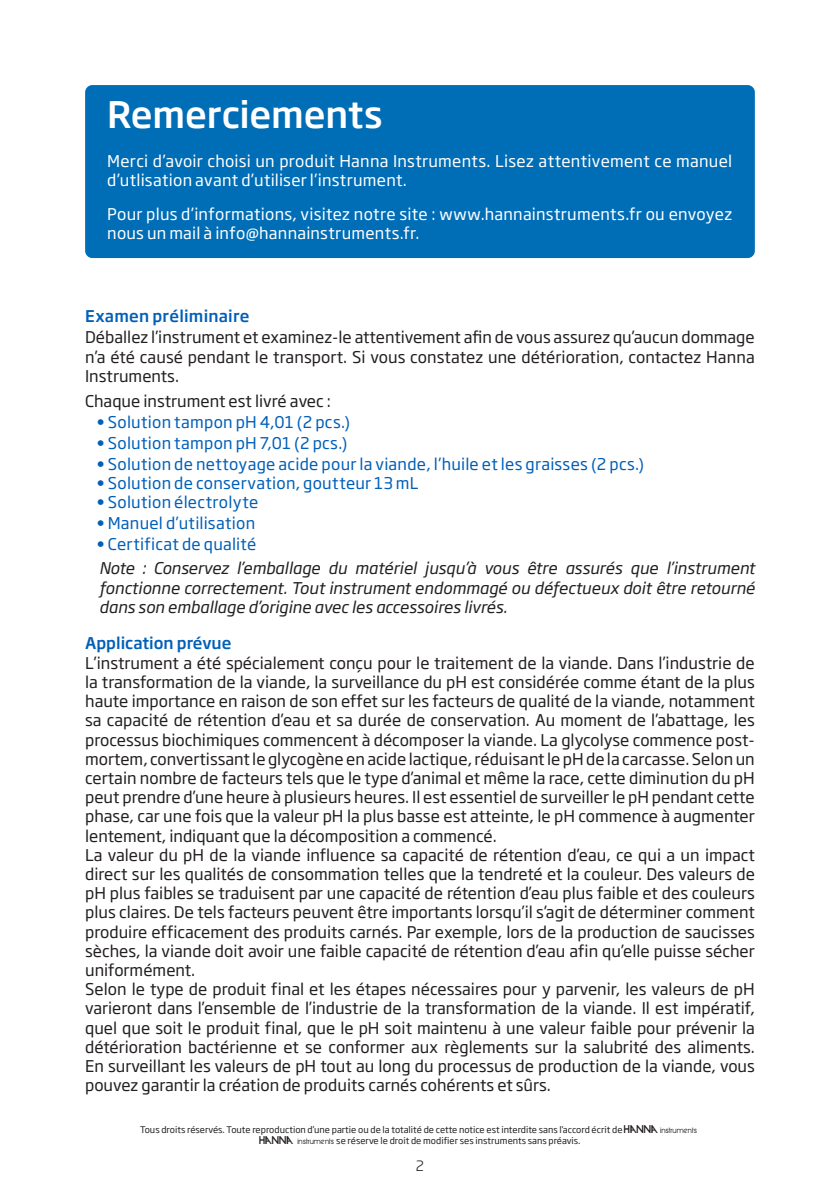
<style>
.page{position:relative;width:840px;height:1191px;background:#fff}
.page>*{position:absolute;margin:0;border:0;box-sizing:border-box;transform-origin:0 0}
.n-Text_Ultra_Head{font:500 36px "Soho Gothic Pro";letter-spacing:-.005em;color:#fff}
.body_text{font:16px/19.2px "Soho Gothic Pro";color:#231f20;text-align:justify}
.t1{font:16px "Soho Gothic Pro";letter-spacing:.015em;color:#005fb9}
.body_text-2{font:italic 16px/19.2px "Soho Gothic Pro";color:#231f20;text-align:justify}
._01corpo_testo{font:16px/19.2px "Soho Gothic Pro";color:#231f20;text-align:justify}
.n-Text_Ultra_Head-2{font:16px/19.2px "Soho Gothic Pro";letter-spacing:.015em;color:#fff}
.n-body_text{font:16px/19.2px "Soho Gothic Pro";letter-spacing:.015em;color:#fff}
.n-Text_Ultra_Head-3{font:500 16px "Soho Gothic Pro";letter-spacing:.015em;color:#005fb9}
.body_text-3{font:500 16px "Soho Gothic Pro";color:#005fb9}
.t2{font:300 14px "Soho Gothic Pro";color:#231f20}
.t3{font:9px/10.8px "Soho Gothic Pro";color:#231f20;text-align:center}
.s1{font-family:"Hanna"}
</style>
<div class="page">
<div style="left:85px;top:85px;width:669px;height:173px;background:#006db7;border-radius:7px"></div>
<p class="n-Text_Ultra_Head" style="left:107px;top:86px;width:276px">Remerciements</p>
<p class="n-Text_Ultra_Head-2" style="left:107px;top:151px;width:626px">Merci d’avoir choisi un produit Hanna Instruments. Lisez attentivement ce manuel d’utlisation avant d’utiliser l’instrument.</p>
<p class="n-body_text" style="left:107px;top:204px;width:626px">Pour plus d’informations, visitez notre site : www.hannainstruments.fr ou envoyez nous un mail à info@hannainstruments.fr.</p>
<p class="n-Text_Ultra_Head-3" style="left:85px;top:303px;width:166px">Examen préliminaire</p>
<p class="_01corpo_testo" style="left:85px;top:327px;width:670px">Déballez l’instrument et examinez-le attentivement afin de vous assurez qu’aucun dommage n’a été causé pendant le transport. Si vous constatez une détérioration, contactez Hanna Instruments.</p>
<p class="_01corpo_testo" style="left:85px;top:390px;width:247px">Chaque instrument est livré avec :</p>
<p class="t1" style="left:96px;top:410px;width:255px">• Solution tampon pH 4,01 (2 pcs.)</p>
<p class="t1" style="left:96px;top:431px;width:252px">• Solution tampon pH 7,01 (2 pcs.)</p>
<p class="t1" style="left:96px;top:451px;width:549px">• Solution de nettoyage acide pour la viande, l’huile et les graisses (2 pcs.)</p>
<p class="t1" style="left:96px;top:470px;width:323px">• Solution de conservation, goutteur 13 mL</p>
<p class="t1" style="left:96px;top:490px;width:163px">• Solution électrolyte</p>
<p class="t1" style="left:96px;top:510px;width:160px">• Manuel d’utilisation</p>
<p class="t1" style="left:96px;top:531px;width:161px">• Certificat de qualité</p>
<p class="body_text-2" style="left:99px;top:558px;width:657px">Note : Conservez l’emballage du matériel jusqu’à vous être assurés que l’instrument fonctionne correctement. Tout instrument endommagé ou défectueux doit être retourné dans son emballage d’origine avec les accessoires livrés.</p>
<p class="body_text-3" style="left:85px;top:631px;width:148px">Application prévue</p>
<p class="body_text" style="left:85px;top:652px;width:671px">L’instrument a été spécialement conçu pour le traitement de la viande. Dans l’industrie de la transformation de la viande, la surveillance du pH est considérée comme étant de la plus haute importance en raison de son effet sur les facteurs de qualité de la viande, notamment sa capacité de rétention d’eau et sa durée de conservation. Au moment de l’abattage, les processus biochimiques commencent à décomposer la viande. La glycolyse commence post&shy;mortem, convertissant le glycogène en acide lactique, réduisant le pH de la carcasse. Selon un certain nombre de facteurs tels que le type d’animal et même la race, cette diminution du pH peut prendre d’une heure à plusieurs heures. Il est essentiel de surveiller le pH pendant cette phase, car une fois que la valeur pH la plus basse est atteinte, le pH commence à augmenter lentement, indiquant que la décomposition a commencé.</p>
<p class="body_text" style="left:85px;top:844px;width:671px">La valeur du pH de la viande influence sa capacité de rétention d’eau, ce qui a un impact direct sur les qualités de consommation telles que la tendreté et la couleur. Des valeurs de pH plus faibles se traduisent par une capacité de rétention d’eau plus faible et des couleurs plus claires. De tels facteurs peuvent être importants lorsqu’il s’agit de déterminer comment produire efficacement des produits carnés. Par exemple, lors de la production de saucisses sèches, la viande doit avoir une faible capacité de rétention d’eau afin qu’elle puisse sécher uniformément.</p>
<p class="body_text" style="left:85px;top:978px;width:671px">Selon le type de produit final et les étapes nécessaires pour y parvenir, les valeurs de pH varieront dans l’ensemble de l’industrie de la transformation de la viande. Il est impératif, quel que soit le produit final, que le pH soit maintenu à une valeur faible pour prévenir la détérioration bactérienne et se conformer aux règlements sur la salubrité des aliments.<br>En surveillant les valeurs de pH tout au long du processus de production de la viande, vous pouvez garantir la création de produits carnés cohérents et sûrs.</p>
<p class="t3" style="left:140px;top:1124px;width:561px">Tous droits réservés. Toute reproduction d’une partie ou de la totalité de cette notice est interdite sans l’accord écrit de <span class="s1">HANNA instruments.<br>HANNA instruments</span> se réserve le droit de modifier ses instruments sans préavis.</p>
<p class="t2" style="left:415px;top:1154px;width:10px">2</p>
</div>
